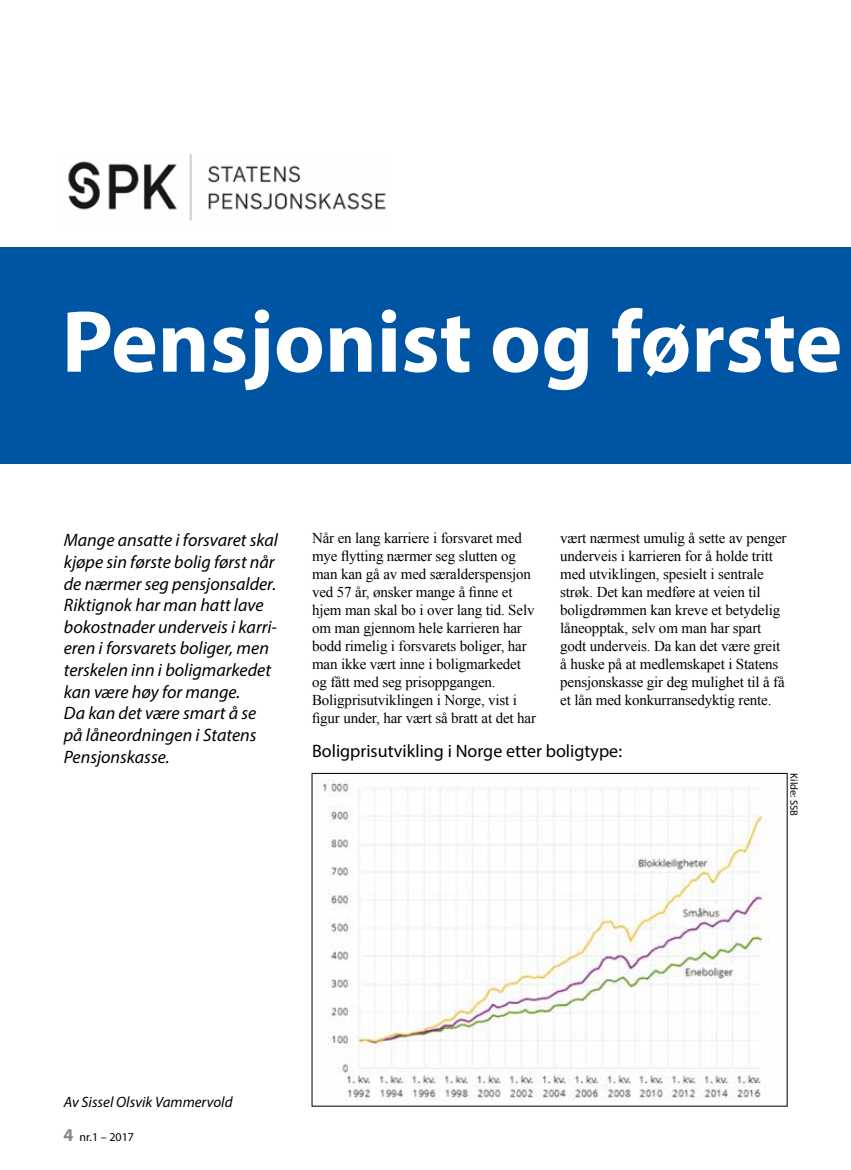
<style>
.page{position:relative;width:851px;height:1170px;background:#fff}
.page>*{position:absolute;margin:0;border:0;box-sizing:border-box;transform-origin:0 0}
.t1{font:700 88.5px "Myriad Pro";color:#fff}
.t2{font:italic 18px/21.6px "Myriad Pro";color:#000}
.t3{font:18px "Myriad Pro";color:#000}
.t4{font:15px/18px "Times New Roman";letter-spacing:-.01em;color:#000}
.t5{font:italic 15px "Myriad Pro";color:#000}
.t6{font:12px "Myriad Pro";color:#000}
.t7{font:10.5px "Myriad Pro";color:#000}
.s1{font-weight:700;font-size:18px;color:#868786}
</style>
<div class="page">
<img style="left:68px;top:153px;width:318px;height:68px">
<div style="left:0;top:247px;width:850px;height:216px;background:#0054a4"></div>
<img style="left:321px;top:780px;width:443px;height:321px">
<h1 class="t1" style="left:62px;top:284px;width:782px">Pensjonist og første</h1>
<p class="t2" style="left:64px;top:529px;width:216px">Mange ansatte i forsvaret skal kjøpe sin første bolig først når de nærmer seg pensjonsalder.<br>Riktignok har man hatt lave bokostnader underveis i karri&shy;eren i forsvarets boliger, men terskelen inn i boligmarkedet kan være høy for mange.<br>Da kan det være smart å se på låneordningen i Statens<br>Pensjonskasse.</p>
<p class="t4" style="left:312px;top:529px;width:225px">Når en lang karriere i forsvaret med mye flytting nærmer seg slutten og man kan gå av med særalderspensjon ved 57 år, ønsker mange å finne et hjem man skal bo i over lang tid. Selv om man gjennom hele karrieren har bodd rimelig i forsvarets boliger, har man ikke vært inne i boligmarkedet og fått med seg prisoppgangen.<br>Boligprisutviklingen i Norge, vist i figur under, har vært så bratt at det har</p>
<p class="t4" style="left:560px;top:529px;width:228px">vært nærmest umulig å sette av penger underveis i karrieren for å holde tritt med utviklingen, spesielt i sentrale strøk. Det kan medføre at veien til boligdrømmen kan kreve et betydelig låneopptak, selv om man har spart godt underveis. Da kan det være greit å huske på at medlemskapet i Statens pensjonskasse gir deg mulighet til å få et lån med konkurransedyktig rente.</p>
<p class="t3" style="left:312px;top:739px;width:311px">Boligprisutvikling i Norge etter boligtype:</p>
<p class="t7" style="left:800px;top:773px;width:44px;rotate:90deg">Kilde: SSB</p>
<p class="t5" style="left:64px;top:1092px;width:170px">Av Sissel Olsvik Vammervold</p>
<p class="t6" style="left:63px;top:1128px;width:72px"><span class="s1">4</span> nr.1 – 2017</p>
</div>
